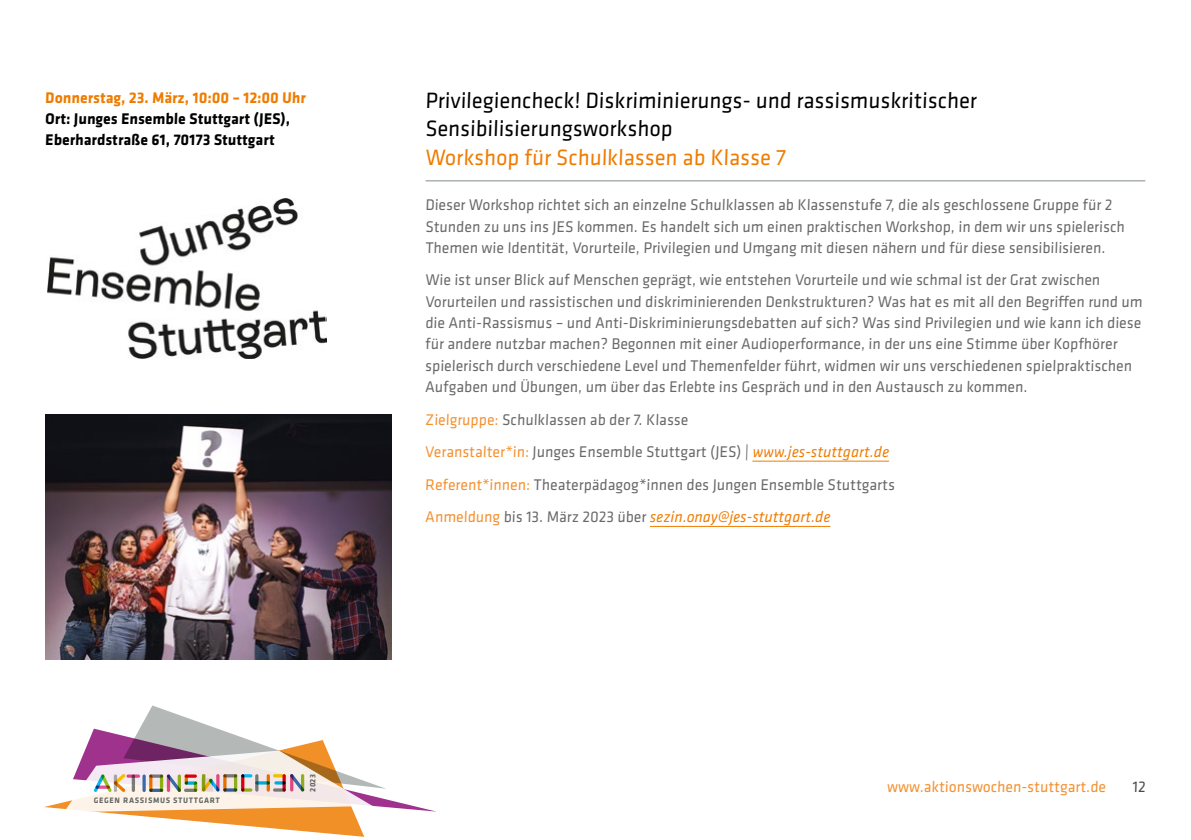
<style>
.page{position:relative;width:1191px;height:840px;background:#fff}
.page>*{position:absolute;margin:0;border:0;box-sizing:border-box;transform-origin:0 0}
.t1{font:23px/28.4px "Klavika";color:#000;scale:.96 1}
.t2{font:23px "Klavika";color:#ef7c00;scale:.96 1}
.t3{font:16px/21.2px "Klavika";letter-spacing:.01em;color:#6a6969;scale:.96 1}
.t4{font:700 16px/21.2px "Klavika";color:#000;scale:.96 1}
.t5{font:700 16px "Klavika";color:#ef7c00;scale:.96 1}
.t6{font:16px "Klavika";color:#f39131;scale:.96 1}
.t7{font:16px "Klavika";color:#494948;scale:.96 1}
.t8{font:700 8.2px "Klavika";color:#626662;scale:.96 1}
.s1{color:#f39131}
.s2{font-style:italic;color:#ef7c00}
</style>
<div class="page">
<svg style="left:44px;top:658px;width:334px;height:179px"></svg>
<svg style="left:64px;top:750px;width:308px;height:61px;background:#dfc8c3"></svg>
<hr style="left:752px;top:460px;width:137px;height:1px;background:#ef7c00">
<hr style="left:650px;top:525px;width:180px;height:1px;background:#ef7c00">
<hr style="left:426px;top:180px;width:718px;height:1px;background:#a7adaa">
<img style="left:48px;top:198px;width:278px;height:160px">
<img style="left:45px;top:414px;width:346px;height:244px">
<p class="t5" style="left:45px;top:89px;width:274px">Donnerstag, 23. März, 10:00 – 12:00 Uhr</p>
<p class="t4" style="left:45px;top:108px;width:257px">Ort: Junges Ensemble Stuttgart (JES),<br>Eberhardstraße 61, 70173 Stuttgart</p>
<p class="t8" style="left:94px;top:795px;width:133px">GEGEN RASSISMUS STUTTGART</p>
<p class="t8" style="left:308px;top:791px;width:20px;rotate:-90deg">2023</p>
<h1 class="t1" style="left:425px;top:87px;width:577px">Privilegiencheck! Diskriminierungs- und rassismuskritischer<br>Sensibilisierungsworkshop</h1>
<h1 class="t2" style="left:425px;top:144px;width:378px">Workshop für Schulklassen ab Klasse 7</h1>
<p class="t3" style="left:425px;top:194px;width:730px">Dieser Workshop richtet sich an einzelne Schulklassen ab Klassenstufe 7, die als geschlossene Gruppe für 2<br>Stunden zu uns ins JES kommen. Es handelt sich um einen praktischen Workshop, in dem wir uns spielerisch<br>Themen wie Identität, Vorurteile, Privilegien und Umgang mit diesen nähern und für diese sensibilisieren.</p>
<p class="t3" style="left:425px;top:270px;width:749px">Wie ist unser Blick auf Menschen geprägt, wie entstehen Vorurteile und wie schmal ist der Grat zwischen Vorurteilen und rassistischen und diskriminierenden Denkstrukturen? Was hat es mit all den Begriffen rund um die Anti-Rassismus – und Anti-Diskriminierungsdebatten auf sich? Was sind Privilegien und wie kann ich diese für andere nutzbar machen? Begonnen mit einer Audioperformance, in der uns eine Stimme über Kopfhörer spielerisch durch verschiedene Level und Themenfelder führt, widmen wir uns verschiedenen spielpraktischen Aufgaben und Übungen, um über das Erlebte ins Gespräch und in den Austausch zu kommen.</p>
<p class="t3" style="left:425px;top:403px;width:491px;line-height:32.6px"><span class="s1">Zielgruppe:</span> Schulklassen ab der 7. Klasse<br><span class="s1">Veranstalter*in:</span> Junges Ensemble Stuttgart (JES) | <span class="s2">www.jes-stuttgart.de </span><span class="s1">Referent*innen:</span> Theaterpädagog*innen des Jungen Ensemble Stuttgarts <span class="s1">Anmeldung</span> bis 13. März 2023 über <span class="s2">sezin.onay@jes-stuttgart.de</span></p>
<p class="t6" style="left:887px;top:778px;width:230px">www.aktionswochen-stuttgart.de</p>
<p class="t7" style="left:1132px;top:778px;width:16px">12</p>
</div>
